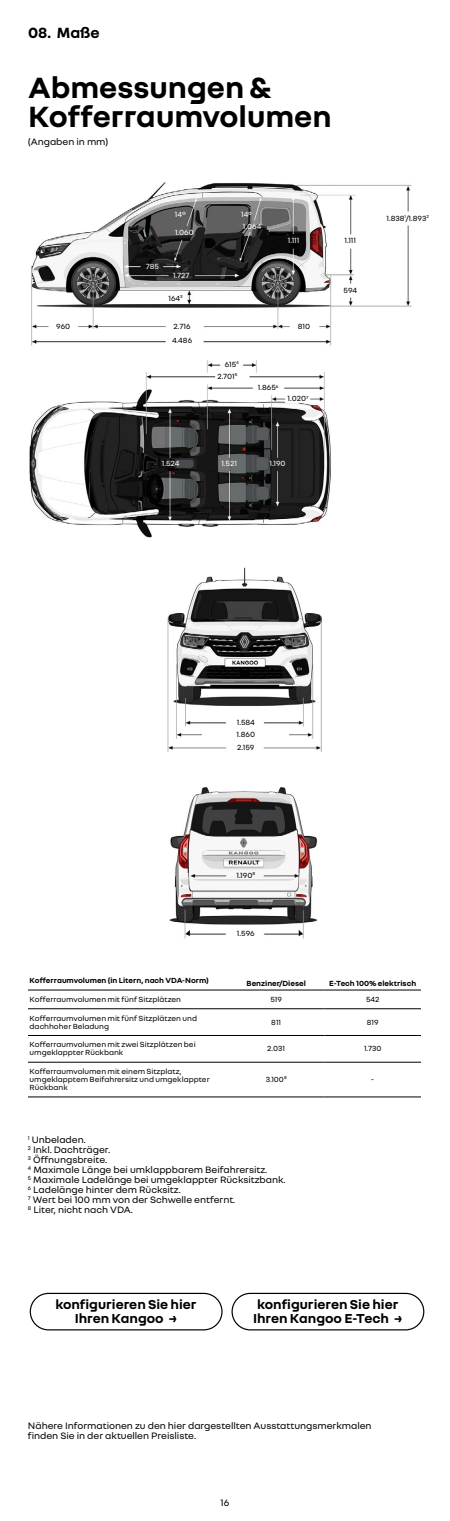
<style>
.page{position:relative;width:450px;height:1521px;background:#fff}
.page>*{position:absolute;margin:0;border:0;box-sizing:border-box;transform-origin:0 0}
.t1{font:700 31.6px/28.8px "Nouvel R";color:#000}
.t2{font:700 16px "Nouvel R";color:#000}
.t3{font:700 14px/14px "Nouvel R";color:#000;text-align:center}
.t4{font:10px/10px "Nouvel R";letter-spacing:-.005em;color:#000}
.t5{font:8.04px/11.8px "Nouvel R";color:#000;text-align:right}
.t6{font:8.04px/12.4px "Nouvel R";color:#fff}
.t7{font:8px/8px "Nouvel R";color:#000}
.t8{font:700 8px "Nouvel R";color:#000}
</style>
<div class="page">
<img style="left:29px;top:182px;width:383px;height:356px">
<img style="left:167px;top:567px;width:154px;height:372px">
<div style="left:30px;top:1292px;width:193px;height:38px;border:1px solid #000;border-radius:18px"></div>
<div style="left:232px;top:1292px;width:192px;height:38px;border:1px solid #000;border-radius:18px"></div>
<hr style="left:28px;top:1035px;width:200px;height:1px;background:#000">
<hr style="left:28px;top:990px;width:200px;height:1px;background:#000">
<hr style="left:228px;top:990px;width:96px;height:1px;background:#000">
<hr style="left:324px;top:990px;width:97px;height:1px;background:#000">
<hr style="left:28px;top:1008px;width:200px;height:1px;background:#000">
<hr style="left:228px;top:1008px;width:96px;height:1px;background:#000">
<hr style="left:324px;top:1008px;width:97px;height:1px;background:#000">
<hr style="left:228px;top:1035px;width:96px;height:1px;background:#000">
<hr style="left:324px;top:1035px;width:97px;height:1px;background:#000">
<hr style="left:28px;top:1062px;width:200px;height:1px;background:#000">
<hr style="left:228px;top:1062px;width:96px;height:1px;background:#000">
<hr style="left:324px;top:1062px;width:97px;height:1px;background:#000">
<hr style="left:28px;top:1096px;width:200px;height:1px;background:#000">
<hr style="left:228px;top:1096px;width:96px;height:1px;background:#000">
<hr style="left:324px;top:1096px;width:97px;height:1px;background:#000">
<div style="left:202px;top:728px;width:87px;height:13px;background:#fff"></div>
<h2 class="t2" style="left:28px;top:23px;width:73px">08. Maße</h2>
<h1 class="t1" style="left:28px;top:72px;width:305px">Abmessungen &amp;<br>Kofferraumvolumen</h1>
<p class="t4" style="left:28px;top:136px;width:82px">(Angaben in mm)</p>
<p class="t6" style="left:175px;top:208px;width:12px">14°</p>
<p class="t6" style="left:241px;top:208px;width:22px">14°<br>1.064</p>
<p class="t6" style="left:175px;top:226px;width:20px">1.060</p>
<p class="t6" style="left:146px;top:259px;width:15px">785</p>
<p class="t6" style="left:173px;top:268px;width:18px">1.727</p>
<p class="t5" style="left:169px;top:291px;width:16px">164<sup>3</sup></p>
<p class="t6" style="left:288px;top:234px;width:13px">1.111</p>
<p class="t5" style="left:56px;top:320px;width:16px">960</p>
<p class="t5" style="left:298px;top:320px;width:14px">810</p>
<p class="t5" style="left:174px;top:320px;width:18px">2.716</p>
<p class="t5" style="left:172px;top:334px;width:22px">4.486</p>
<p class="t6" style="left:162px;top:457px;width:19px">1.524</p>
<p class="t5" style="left:217px;top:358px;width:23px">615<sup>4<br></sup>2.701<sup>5</sup></p>
<p class="t5" style="left:258px;top:381px;width:22px">1.865<sup>6</sup></p>
<p class="t5" style="left:288px;top:392px;width:22px">1.020<sup>7</sup></p>
<p class="t6" style="left:221px;top:457px;width:17px">1.521</p>
<p class="t6" style="left:270px;top:457px;width:17px">1.190</p>
<p class="t5" style="left:345px;top:234px;width:13px">1.111</p>
<p class="t5" style="left:344px;top:284px;width:15px">594</p>
<p class="t5" style="left:386px;top:212px;width:44px">1.838<sup>1</sup>/1.893<sup>2</sup></p>
<p class="t5" style="left:237px;top:716px;width:20px">1.584</p>
<p class="t5" style="left:237px;top:728px;width:20px">1.860</p>
<p class="t5" style="left:237px;top:741px;width:19px">2.159</p>
<p class="t5" style="left:236px;top:869px;width:20px">1.190<sup>8</sup></p>
<p class="t5" style="left:237px;top:927px;width:19px">1.596</p>
<p class="t8" style="left:30px;top:975px;width:181px">Kofferraumvolumen (in Litern, nach VDA-Norm)</p>
<p class="t8" style="left:247px;top:978px;width:61px">Benziner/Diesel</p>
<p class="t8" style="left:329px;top:978px;width:88px">E-Tech 100% elektrisch</p>
<p class="t7" style="left:30px;top:995px;width:153px">Kofferraumvolumen mit fünf Sitzplätzen</p>
<p class="t7" style="left:270px;top:995px;width:13px">519</p>
<p class="t7" style="left:366px;top:995px;width:15px">542</p>
<p class="t7" style="left:30px;top:1013px;width:169px">Kofferraumvolumen mit fünf Sitzplätzen und dachhoher Beladung</p>
<p class="t7" style="left:271px;top:1017px;width:11px">811</p>
<p class="t7" style="left:367px;top:1017px;width:13px">819</p>
<p class="t7" style="left:30px;top:1040px;width:168px">Kofferraumvolumen mit zwei Sitzplätzen bei umgeklappter Rückbank</p>
<p class="t7" style="left:267px;top:1044px;width:19px">2.031</p>
<p class="t7" style="left:364px;top:1044px;width:19px">1.730</p>
<p class="t7" style="left:30px;top:1067px;width:182px">Kofferraumvolumen mit einem Sitzplatz, umgeklapptem Beifahrersitz und umgeklappter<br>Rückbank</p>
<p class="t7" style="left:266px;top:1075px;width:23px">3.100<sup>8</sup></p>
<p class="t7" style="left:371px;top:1075px;width:4px">-</p>
<p class="t4" style="left:28px;top:1134px;width:259px"><sup>1</sup> Unbeladen.<br><sup>2</sup> Inkl. Dachträger.<br><sup>3</sup> Öffnungsbreite.<br><sup>4</sup> Maximale Länge bei umklappbarem Beifahrersitz.<br><sup>5</sup> Maximale Ladelänge bei umgeklappter Rücksitzbank.<br><sup>6</sup> Ladelänge hinter dem Rücksitz.<br><sup>7</sup> Wert bei 100 mm von der Schwelle entfernt.<br><sup>8</sup> Liter, nicht nach VDA.</p>
<h3 class="t3" style="left:55px;top:1296px;width:143px">konfigurieren Sie hier<br>Ihren Kangoo →</h3>
<h3 class="t3" style="left:253px;top:1296px;width:151px;text-align:left">konfigurieren Sie hier<br>Ihren Kangoo E-Tech →</h3>
<p class="t4" style="left:28px;top:1420px;width:345px">Nähere Informationen zu den hier dargestellten Ausstattungsmerkmalen finden Sie in der aktuellen Preisliste.</p>
<p class="t4" style="left:221px;top:1497px;width:10px">16</p>
</div>
